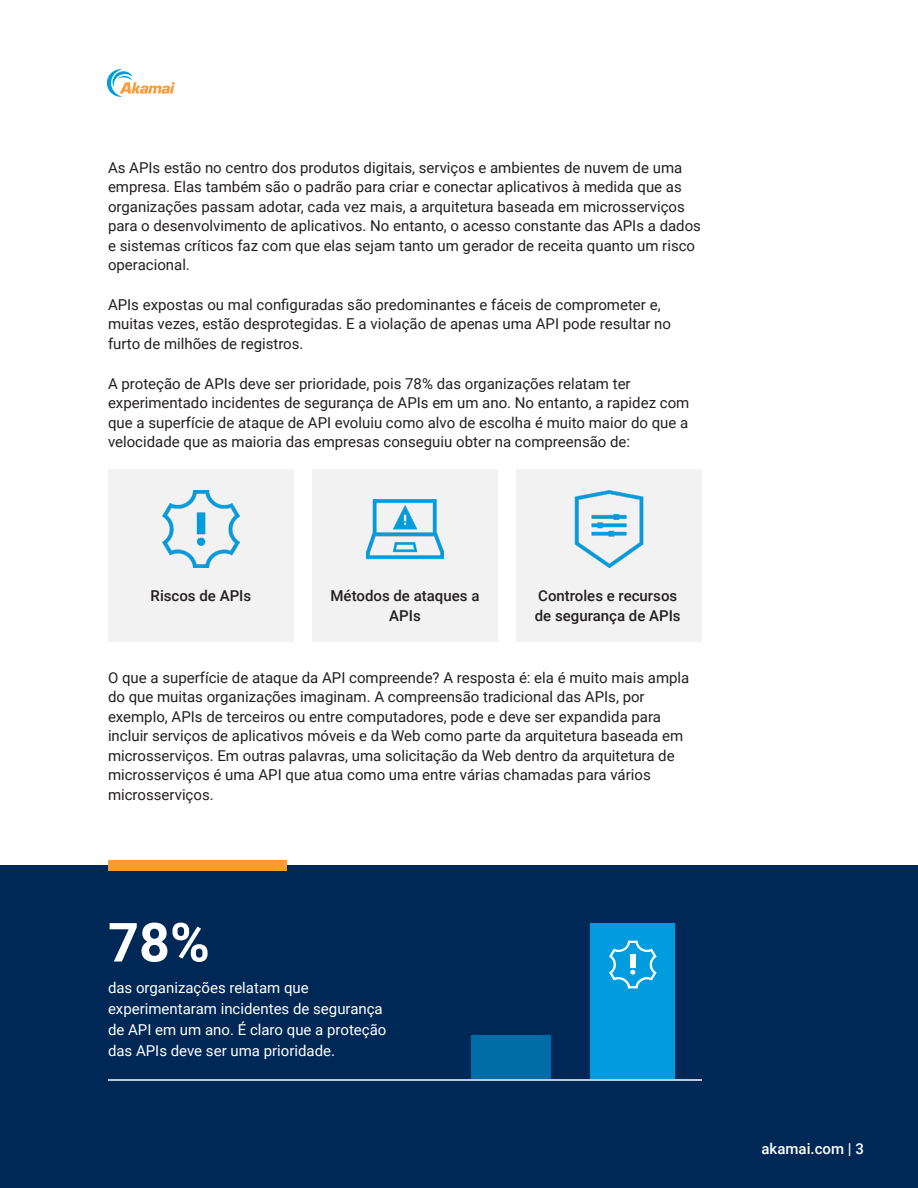
<style>
.page{position:relative;width:918px;height:1188px;background:#fff}
.page>*{position:absolute;margin:0;border:0;box-sizing:border-box;transform-origin:0 0}
.Body{font:700 54px "Roboto";color:#fff}
.Body-2{font:15px/19.5px "Roboto";color:#231f20}
.Body-3{font:15px/21px "Roboto";color:#fff}
.Body-4{font:500 15px/19.5px "Roboto";color:#231f20;text-align:center}
.t1{font:500 15px "Roboto";color:#fff}
</style>
<div class="page">
<svg style="left:107px;top:69px;width:68px;height:28px"></svg>
<div style="left:108px;top:469px;width:186px;height:172px;background:#f2f2f2"></div>
<div style="left:516px;top:469px;width:186px;height:172px;background:#f2f2f2"></div>
<div style="left:312px;top:469px;width:186px;height:172px;background:#f2f2f2"></div>
<div style="left:0;top:865px;width:918px;height:323px;background:#002856"></div>
<div style="left:108px;top:860px;width:179px;height:10px;background:#f93"></div>
<div style="left:471px;top:1035px;width:80px;height:44px;background:#006da7"></div>
<div style="left:591px;top:923px;width:84px;height:156px;background:#009cde"></div>
<hr style="left:108px;top:1079px;width:594px;height:2px;background:#fff">
<svg style="left:609px;top:941px;width:48px;height:47px"></svg>
<img style="left:163px;top:490px;width:76px;height:77px">
<img style="left:367px;top:499px;width:76px;height:61px">
<img style="left:574px;top:490px;width:70px;height:77px">
<p class="Body-2" style="left:108px;top:157px;width:595px">As APIs estão no centro dos produtos digitais, serviços e ambientes de nuvem de uma empresa. Elas também são o padrão para criar e conectar aplicativos à medida que as organizações passam adotar, cada vez mais, a arquitetura baseada em microsserviços para o desenvolvimento de aplicativos. No entanto, o acesso constante das APIs a dados e sistemas críticos faz com que elas sejam tanto um gerador de receita quanto um risco operacional.</p>
<p class="Body-2" style="left:108px;top:294px;width:565px">APIs expostas ou mal configuradas são predominantes e fáceis de comprometer e, muitas vezes, estão desprotegidas. E a violação de apenas uma API pode resultar no furto de milhões de registros.</p>
<p class="Body-2" style="left:108px;top:373px;width:583px">A proteção de APIs deve ser prioridade, pois 78% das organizações relatam ter experimentado incidentes de segurança de APIs em um ano. No entanto, a rapidez com que a superfície de ataque de API evoluiu como alvo de escolha é muito maior do que a velocidade que as maioria das empresas conseguiu obter na compreensão de:</p>
<p class="Body-4" style="left:151px;top:586px;width:102px">Riscos de APIs</p>
<p class="Body-4" style="left:331px;top:586px;width:150px">Métodos de ataques a<br>APIs</p>
<p class="Body-4" style="left:535px;top:586px;width:147px;text-align:left">Controles e recursos de segurança de APIs</p>
<p class="Body-2" style="left:108px;top:667px;width:583px">O que a superfície de ataque da API compreende? A resposta é: ela é muito mais ampla do que muitas organizações imaginam. A compreensão tradicional das APIs, por exemplo, APIs de terceiros ou entre computadores, pode e deve ser expandida para incluir serviços de aplicativos móveis e da Web como parte da arquitetura baseada em microsserviços. Em outras palavras, uma solicitação da Web dentro da arquitetura de microsserviços é uma API que atua como uma entre várias chamadas para vários microsserviços.</p>
<p class="Body" style="left:108px;top:904px;width:103px">78%</p>
<p class="Body-3" style="left:108px;top:976px;width:280px">das organizações relatam que experimentaram incidentes de segurança de API em um ano. É claro que a proteção das APIs deve ser uma prioridade.</p>
<p class="t1" style="left:762px;top:1139px;width:104px">akamai.com | 3</p>
</div>
